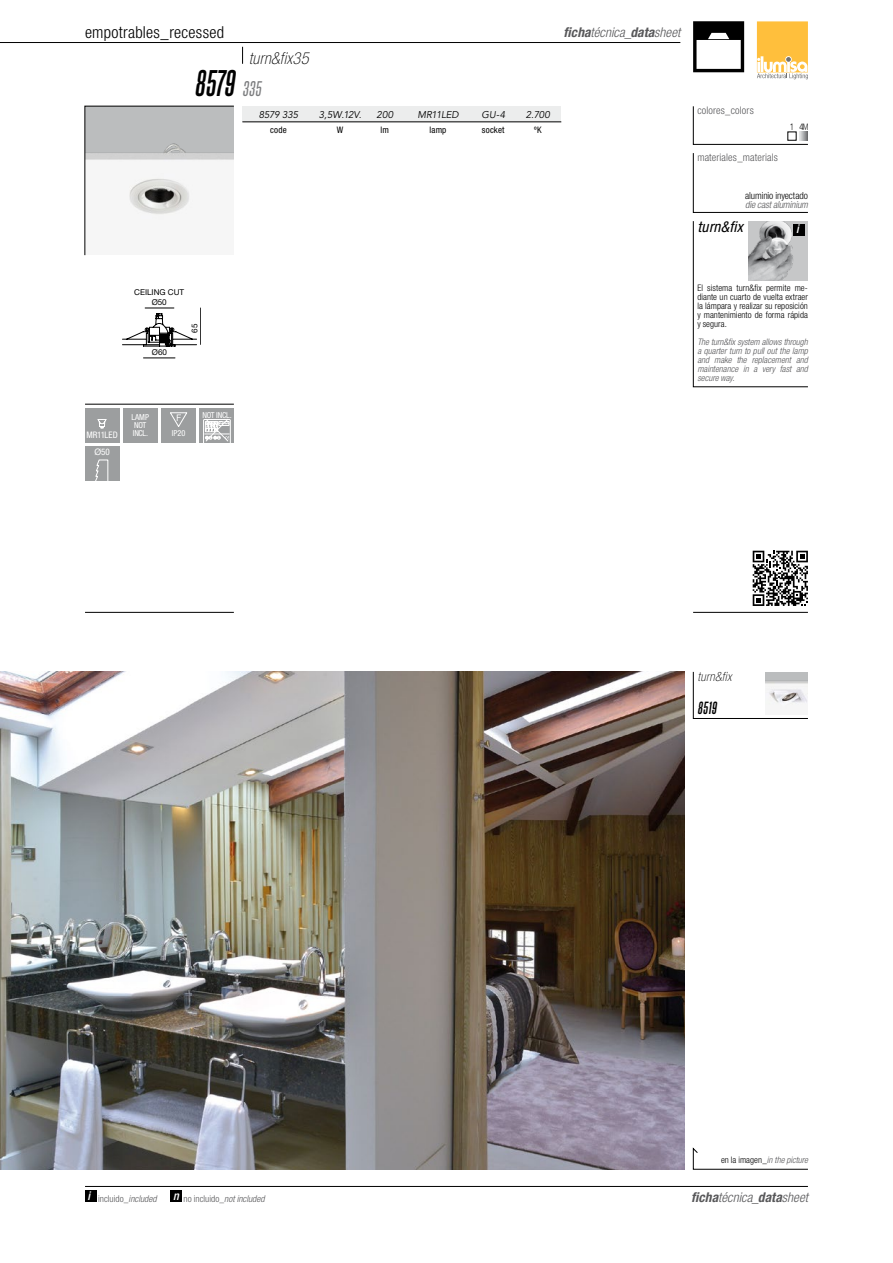
<style>
.page{position:relative;width:893px;height:1263px;background:#fff}
.page>*{position:absolute;margin:0;border:0;box-sizing:border-box;transform-origin:0 0}
.t1{font:italic 700 31.5px "Steelfish Rg";color:#000}
.t2{font:italic 18px "Steelfish Rg";color:#7b7c7e}
.t3{font:300 condensed 16.5px "Helvetica Neue LT Std";letter-spacing:.02em;color:#000}
.t4{font:italic 100 condensed 16.5px "Helvetica Neue LT Std";letter-spacing:.025em;color:#000}
.t5{font:italic condensed 15px "Helvetica Neue LT Std";letter-spacing:.015em;color:#000}
.t6{font:italic 700 15px "Steelfish Rg";color:#000}
.t7{font:italic 300 condensed 13.5px "Helvetica Neue LT Std";color:#58585a}
.t8{font:italic 100 condensed 12.75px "Helvetica Neue LT Std";letter-spacing:.035em;color:#000}
.t9{font:italic 500 condensed 12px "Helvetica Neue LT Std";color:#fff}
.t10{font:300 condensed 10.5px "Helvetica Neue LT Std";letter-spacing:.01em;color:#58585a}
.t11{font:italic 9.75px "Avenir";letter-spacing:-.015em;color:#000}
.t12{font:300 condensed 9.75px "Helvetica Neue LT Std";letter-spacing:-.01em;color:#000}
.t13{font:italic 300 condensed 9.75px "Helvetica Neue LT Std";letter-spacing:-.015em;color:#58585a}
.t14{font:300 condensed 9.3px "Helvetica Neue LT Std";letter-spacing:.005em;color:#58585a}
.t15{font:300 9.15px "Avenir";color:#000;scale:.9 1}
.t16{font:italic 300 condensed 9px/9px "Helvetica Neue LT Std";color:#58585a;text-align:justify}
.t17{font:300 condensed 9px/9px "Helvetica Neue LT Std";letter-spacing:.005em;color:#000;text-align:justify}
.t18{font:condensed 9px "Helvetica Neue LT Std";letter-spacing:.015em;color:#000}
.t19{font:condensed 9px "Helvetica Neue LT Std";letter-spacing:-.01em;color:#fff}
.t20{font:condensed 8.25px/8.2px "Helvetica Neue LT Std";letter-spacing:-.025em;color:#fff}
.t21{font:8.1px/9.8px "Helvetica Neue LT Std";color:#000;text-align:center}
.s1{font-weight:700}
.s2{font-weight:500}
.s3{font-stretch:normal}
.s4{font-style:italic}
.s5{font-style:normal;color:#000}
</style>
<div class="page">
<svg style="left:757px;top:21px;width:51px;height:58px;background:#faca6a"></svg>
<svg style="left:693px;top:21px;width:51px;height:51px"></svg>
<hr style="left:0;top:42px;width:680px;height:1px;background:#000">
<div style="left:170px;top:1191px;width:11px;height:11px;background:#000"></div>
<div style="left:85px;top:1191px;width:11px;height:11px;background:#000"></div>
<img style="left:0;top:672px;width:685px;height:497px">
<svg style="left:693px;top:671px;width:115px;height:48px"></svg>
<svg style="left:693px;top:1148px;width:115px;height:21px"></svg>
<svg style="left:753px;top:551px;width:55px;height:55px"></svg>
<svg style="left:122px;top:308px;width:79px;height:50px"></svg>
<hr style="left:85px;top:404px;width:149px;height:1px;background:#000">
<div style="left:200px;top:408px;width:34px;height:34px;background:#9c9e9f"></div>
<svg style="left:203px;top:419px;width:28px;height:23px"></svg>
<hr style="left:85px;top:612px;width:149px;height:1px;background:#000">
<hr style="left:693px;top:612px;width:115px;height:1px;background:#000">
<svg style="left:84px;top:106px;width:150px;height:149px"></svg>
<div style="left:85px;top:408px;width:34px;height:34px;background:#9c9e9f"></div>
<svg style="left:98px;top:419px;width:8px;height:9px"></svg>
<div style="left:242px;top:106px;width:319px;height:16px;background:#eceded"></div>
<hr style="left:242px;top:122px;width:319px;height:1px;background:#000">
<svg style="left:693px;top:153px;width:115px;height:60px"></svg>
<svg style="left:693px;top:221px;width:115px;height:166px"></svg>
<div style="left:794px;top:224px;width:11px;height:11px;background:#000"></div>
<div style="left:162px;top:408px;width:34px;height:34px;background:#9c9e9f"></div>
<svg style="left:170px;top:412px;width:17px;height:15px"></svg>
<div style="left:123px;top:408px;width:34px;height:34px;background:#9c9e9f"></div>
<svg style="left:693px;top:106px;width:115px;height:39px"></svg>
<div style="left:788px;top:132px;width:8px;height:8px;background:#fff"></div>
<div style="left:85px;top:446px;width:34px;height:34px;background:#9c9e9f"></div>
<svg style="left:95px;top:460px;width:13px;height:20px"></svg>
<svg style="left:242px;top:47px;width:1px;height:17px"></svg>
<hr style="left:85px;top:1186px;width:723px;height:1px;background:#000">
<h3 class="t3" style="left:85px;top:22px;width:141px">empotrables_recessed</h3>
<h3 class="t4" style="left:249px;top:49px;width:61px">turn&amp;fix35</h3>
<h1 class="t1" style="left:194px;top:64px;width:41px">8579</h1>
<h2 class="t2" style="left:242px;top:77px;width:20px">335</h2>
<p class="t11" style="left:259px;top:109px;width:41px">8579 335</p>
<p class="t11" style="left:319px;top:109px;width:44px">3,5W.12V.</p>
<p class="t11" style="left:377px;top:109px;width:18px">200</p>
<p class="t11" style="left:417px;top:109px;width:43px">MR11LED</p>
<p class="t11" style="left:481px;top:109px;width:25px">GU-4</p>
<p class="t11" style="left:526px;top:109px;width:26px">2.700</p>
<p class="t18" style="left:270px;top:124px;width:18px">code</p>
<p class="t18" style="left:337px;top:124px;width:8px">W</p>
<p class="t18" style="left:381px;top:124px;width:10px">lm</p>
<p class="t18" style="left:430px;top:124px;width:18px">lamp</p>
<p class="t18" style="left:482px;top:124px;width:24px">socket</p>
<p class="t18" style="left:534px;top:124px;width:9px">ºK</p>
<h3 class="t7" style="left:564px;top:24px;width:118px"><span class="s1">ficha</span>técnica<span class="s2">_</span><span class="s1">data</span>sheet</h3>
<p class="t10" style="left:697px;top:104px;width:58px">colores_colors</p>
<p class="t10" style="left:697px;top:151px;width:82px">materiales_materials</p>
<p class="t15" style="left:790px;top:121px;width:22px">1 4M</p>
<p class="t12" style="left:745px;top:190px;width:64px">aluminio inyectado</p>
<p class="t13" style="left:745px;top:199px;width:64px">die cast aluminium</p>
<h3 class="t5" style="left:697px;top:218px;width:47px">turn&amp;fix</h3>
<h3 class="t9" style="left:796px;top:222px;width:4px">i</h3>
<p class="t21" style="left:134px;top:287px;width:52px">CEILING CUT<br>Ø50</p>
<p class="t21" style="left:152px;top:347px;width:17px">Ø60</p>
<p class="t21" style="left:190px;top:333px;width:11px;rotate:-90deg">65</p>
<p class="t19" style="left:86px;top:430px;width:33px">MR11LED</p>
<p class="t19" style="left:94px;top:446px;width:17px"><span class="s3">Ø</span>50</p>
<p class="t20" style="left:132px;top:412px;width:19px">LAMP<br>NOT<br>INCL.</p>
<p class="t20" style="left:172px;top:429px;width:15px">IP20</p>
<p class="t20" style="left:203px;top:411px;width:31px">NOT INCL.</p>
<p class="t17" style="left:697px;top:284px;width:112px">El sistema turn&amp;fix permite me&shy;diante un cuarto de vuelta extraer la lámpara y realizar su reposición y mantenimiento de forma rápida y segura.</p>
<p class="t16" style="left:697px;top:338px;width:112px">The turn&amp;fix system allows through a quarter turn to pull out the lamp and make the replacement and maintenance in a very fast and secure way.</p>
<h3 class="t8" style="left:697px;top:669px;width:36px">turn&amp;fix</h3>
<h3 class="t6" style="left:697px;top:699px;width:21px">8519</h3>
<p class="t14" style="left:88px;top:1193px;width:70px"><sup>i</sup> incluido_<span class="s4">included</span></p>
<p class="t14" style="left:173px;top:1193px;width:93px"><sup>n</sup> no incluido_<span class="s4">not included</span></p>
<p class="t16" style="left:721px;top:1156px;width:88px"><span class="s5">en la imagen_</span>in the picture</p>
<h3 class="t7" style="left:691px;top:1189px;width:118px"><span class="s1">ficha</span>técnica<span class="s2">_</span><span class="s1">data</span>sheet</h3>
</div>
